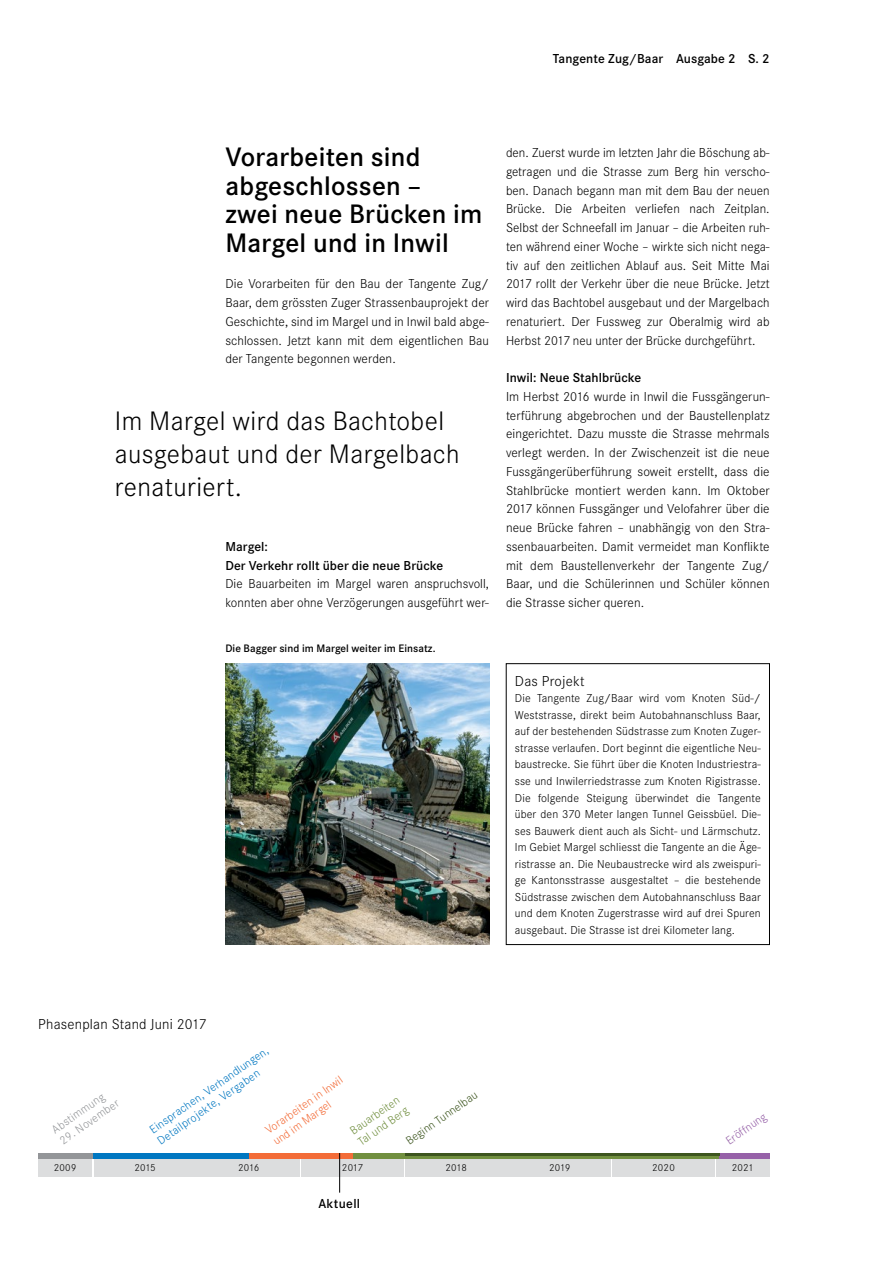
<style>
.page{position:relative;width:893px;height:1263px;background:#fff}
.page>*{position:absolute;margin:0;border:0;box-sizing:border-box;transform-origin:0 0}
.t1{font:27.75px/28.5px "Corporate STOT Dem";letter-spacing:.01em;color:#000}
.t2{font:300 27.75px/33px "Corporate STOT";letter-spacing:.015em;color:#000}
.t3{font:300 15px "Corporate STOT";letter-spacing:.015em;color:#000}
.t4{font:300 13.5px/18.8px "Corporate STOT";letter-spacing:.005em;color:#000;text-align:justify}
.t5{font:13.5px/18.8px "Corporate STOT Dem";letter-spacing:.005em;color:#000}
.t6{font:13.5px "Corporate STOT Dem";letter-spacing:.025em;color:#000}
.t7{font:300 12px/16.5px "Corporate STOT";letter-spacing:.01em;color:#000;text-align:justify}
.t8{font:300 12px/13.5px "Corporate STOT";color:#0077c1}
.t9{font:300 12px/13.5px "Corporate STOT";color:#f36c38}
.t10{font:300 12px/13.5px "Corporate STOT";color:#718f3f}
.t11{font:300 12px "Corporate STOT";color:#939598}
.t12{font:300 12px "Corporate STOT";color:#3d551f}
.t13{font:300 12px "Corporate STOT";color:#9661a8}
.t14{font:11.25px "Corporate STOT Dem";letter-spacing:.005em;color:#000}
.t15{font:300 10.5px "Corporate STOT";letter-spacing:.025em;color:#000}
</style>
<div class="page">
<img style="left:225px;top:663px;width:264px;height:282px">
<div style="left:506px;top:663px;width:264px;height:282px;border:1px solid #000"></div>
<div style="left:38px;top:1158px;width:54px;height:18px;background:#dcddde"></div>
<div style="left:94px;top:1158px;width:103px;height:18px;background:#dcddde"></div>
<div style="left:197px;top:1158px;width:103px;height:18px;background:#dcddde"></div>
<div style="left:301px;top:1158px;width:103px;height:18px;background:#dcddde"></div>
<div style="left:405px;top:1158px;width:103px;height:18px;background:#dcddde"></div>
<div style="left:508px;top:1158px;width:103px;height:18px;background:#dcddde"></div>
<div style="left:612px;top:1158px;width:103px;height:18px;background:#dcddde"></div>
<div style="left:716px;top:1158px;width:54px;height:18px;background:#dcddde"></div>
<svg style="left:352px;top:1153px;width:367px;height:5px"></svg>
<div style="left:38px;top:1153px;width:56px;height:5px;background:#939598"></div>
<div style="left:94px;top:1153px;width:155px;height:5px;background:#0077c1"></div>
<div style="left:249px;top:1153px;width:103px;height:5px;background:#f36c38"></div>
<div style="left:719px;top:1153px;width:51px;height:5px;background:#9661a8"></div>
<hr style="left:405px;top:1153px;width:314px;height:2px;background:#3d551f">
<hr style="left:339px;top:1153px;width:1px;height:39px;background:#000">
<p class="t5" style="left:553px;top:50px;width:218px">Tangente Zug/Baar Ausgabe 2 S. 2</p>
<h1 class="t1" style="left:225px;top:143px;width:258px">Vorarbeiten sind abgeschlossen –<br>zwei neue Brücken im<br>Margel und in Inwil</h1>
<p class="t4" style="left:225px;top:275px;width:265px">Die Vorarbeiten für den Bau der Tangente Zug/ Baar, dem grössten Zuger Strassenbauprojekt der Geschichte, sind im Margel und in Inwil bald abge&shy;schlossen. Jetzt kann mit dem eigentlichen Bau der Tangente begonnen werden.</p>
<h1 class="t2" style="left:115px;top:404px;width:346px">Im Margel wird das Bachtobel ausgebaut und der Margelbach renaturiert.</h1>
<p class="t5" style="left:225px;top:537px;width:219px">Margel:<br>Der Verkehr rollt über die neue Brücke</p>
<p class="t4" style="left:225px;top:575px;width:265px">Die Bauarbeiten im Margel waren anspruchsvoll, konnten aber ohne Verzögerungen ausgeführt wer-</p>
<p class="t14" style="left:225px;top:642px;width:212px">Die Bagger sind im Margel weiter im Einsatz.</p>
<p class="t4" style="left:506px;top:143px;width:265px">den. Zuerst wurde im letzten Jahr die Böschung ab&shy;getragen und die Strasse zum Berg hin verscho&shy;ben. Danach begann man mit dem Bau der neuen Brücke. Die Arbeiten verliefen nach Zeitplan.<br>Selbst der Schneefall im Januar – die Arbeiten ruh&shy;ten während einer Woche – wirkte sich nicht nega&shy;tiv auf den zeitlichen Ablauf aus. Seit Mitte Mai 2017 rollt der Verkehr über die neue Brücke. Jetzt wird das Bachtobel ausgebaut und der Margelbach renaturiert. Der Fussweg zur Oberalmig wird ab Herbst 2017 neu unter der Brücke durchgeführt.</p>
<p class="t5" style="left:506px;top:369px;width:137px">Inwil: Neue Stahlbrücke</p>
<p class="t4" style="left:506px;top:387px;width:265px">Im Herbst 2016 wurde in Inwil die Fussgängerun&shy;terführung abgebrochen und der Baustellenplatz eingerichtet. Dazu musste die Strasse mehrmals verlegt werden. In der Zwischenzeit ist die neue Fussgängerüberführung soweit erstellt, dass die Stahlbrücke montiert werden kann. Im Oktober 2017 können Fussgänger und Velofahrer über die neue Brücke fahren – unabhängig von den Stra&shy;ssenbauarbeiten. Damit vermeidet man Konflikte mit dem Baustellenverkehr der Tangente Zug/ Baar, und die Schülerinnen und Schüler können die Strasse sicher queren.</p>
<p class="t3" style="left:515px;top:672px;width:71px">Das Projekt</p>
<p class="t7" style="left:515px;top:690px;width:247px">Die Tangente Zug/Baar wird vom Knoten Süd-/ Weststrasse, direkt beim Autobahnanschluss Baar, auf der bestehenden Südstrasse zum Knoten Zuger&shy;strasse verlaufen. Dort beginnt die eigentliche Neu&shy;baustrecke. Sie führt über die Knoten Industriestra&shy;sse und Inwilerriedstrasse zum Knoten Rigistrasse.<br>Die folgende Steigung überwindet die Tangente über den 370 Meter langen Tunnel Geissbüel. Die&shy;ses Bauwerk dient auch als Sicht- und Lärmschutz.<br>Im Gebiet Margel schliesst die Tangente an die Äge&shy;ristrasse an. Die Neubaustrecke wird als zweispuri&shy;ge Kantonsstrasse ausgestaltet – die bestehende Südstrasse zwischen dem Autobahnanschluss Baar und dem Knoten Zugerstrasse wird auf drei Spuren ausgebaut. Die Strasse ist drei Kilometer lang.</p>
<p class="t3" style="left:38px;top:1015px;width:169px">Phasenplan Stand Juni 2017</p>
<p class="t11" style="left:49px;top:1125px;width:63px;rotate:-35deg">Abstimmung</p>
<p class="t11" style="left:57px;top:1136px;width:71px;rotate:-35deg">29. November</p>
<p class="t8" style="left:147px;top:1125px;width:144px;rotate:-35deg">Einsprachen, Verhandlungen,<br>Detailprojekte, Vergaben</p>
<p class="t9" style="left:263px;top:1126px;width:93px;rotate:-35deg">Vorarbeiten in Inwil und im Margel</p>
<p class="t12" style="left:403px;top:1136px;width:86px;rotate:-35deg">Beginn Tunnelbau</p>
<p class="t10" style="left:348px;top:1126px;width:60px;rotate:-35deg">Bauarbeiten<br>Tal und Berg</p>
<p class="t13" style="left:723px;top:1136px;width:48px;rotate:-35deg">Eröffnung</p>
<p class="t15" style="left:54px;top:1161px;width:24px">2009</p>
<p class="t15" style="left:134px;top:1161px;width:23px">2015</p>
<p class="t15" style="left:238px;top:1161px;width:23px">2016</p>
<p class="t15" style="left:342px;top:1161px;width:23px">2017</p>
<p class="t15" style="left:445px;top:1161px;width:23px">2018</p>
<p class="t15" style="left:549px;top:1161px;width:23px">2019</p>
<p class="t15" style="left:652px;top:1161px;width:24px">2020</p>
<p class="t15" style="left:732px;top:1161px;width:24px">2021</p>
<p class="t6" style="left:318px;top:1195px;width:43px">Aktuell</p>
</div>
